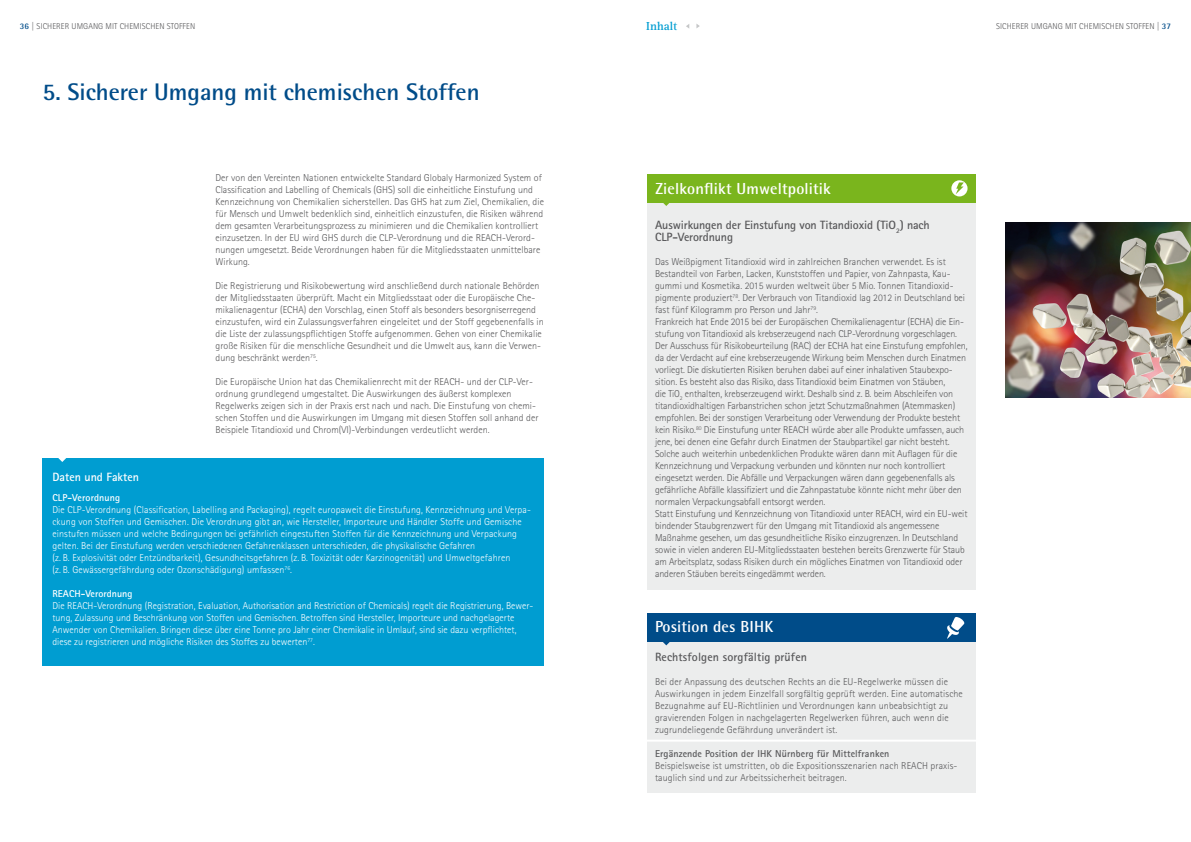
<style>
.page{position:relative;width:1191px;height:842px;background:#fff}
.page>*{position:absolute;margin:0;border:0;box-sizing:border-box;transform-origin:0 0}
.t1{font:700 24px "AT Rotis Semi Sans";color:#004c89}
.t2{font:700 16px "Agfa Rotis Semisans";letter-spacing:.01em;color:#fff}
.t3{font:700 12px/12px "AT Rotis Sans Serif";letter-spacing:-.01em;color:#58585a}
.t4{font:700 12px "AT Rotis Sans Serif";letter-spacing:.01em;color:#58585a}
.t5{font:700 12px "AT Rotis Sans Serif";color:#fff}
.t6{font:700 12px "Agfa Rotis Serif";color:#009dd1}
.t7{font:300 10px/12px "AT Rotis Sans Serif";color:#58585a}
.t8{font:300 10px/12px "AT Rotis Sans Serif";letter-spacing:.01em;color:#fff}
.t9{font:700 10px "AT Rotis Sans Serif";letter-spacing:.01em;color:#58585a}
.t10{font:700 10px "AT Rotis Sans Serif";color:#fff}
.t11{font:300 8.5px "AT Rotis Sans Serif";letter-spacing:.01em;color:#58585a}
.s1{font-family:"Agfa Rotis Semisans";font-weight:700;color:#004c89}
</style>
<div class="page">
<div style="left:43px;top:458px;width:501px;height:208px;background:#009dd1"></div>
<div style="left:646px;top:189px;width:329px;height:400px;background:#eceded"></div>
<div style="left:646px;top:174px;width:329px;height:28px;background:#7ab51d"></div>
<img style="left:1005px;top:222px;width:186px;height:175px">
<div style="left:646px;top:633px;width:329px;height:160px;background:#eceded"></div>
<div style="left:646px;top:613px;width:329px;height:28px;background:#004c89"></div>
<svg style="left:947px;top:617px;width:17px;height:22px"></svg>
<svg style="left:951px;top:180px;width:16px;height:16px"></svg>
<svg style="left:955px;top:182px;width:8px;height:12px"></svg>
<hr style="left:639px;top:740px;width:353px;height:2px;background:#fff">
<svg style="left:58px;top:458px;width:8px;height:4px"></svg>
<svg style="left:662px;top:202px;width:8px;height:4px"></svg>
<svg style="left:662px;top:641px;width:8px;height:4px"></svg>
<svg style="left:696px;top:24px;width:4px;height:4px"></svg>
<p class="t6" style="left:646px;top:19px;width:32px">Inhalt</p>
<p class="t11" style="left:20px;top:21px;width:177px"><span class="s1">36</span> | SICHERER UMGANG MIT CHEMISCHEN STOFFEN</p>
<p class="t11" style="left:996px;top:21px;width:176px">SICHERER UMGANG MIT CHEMISCHEN STOFFEN | <span class="s1">37</span></p>
<h1 class="t1" style="left:43px;top:77px;width:438px">5. Sicherer Umgang mit chemischen Stoffen</h1>
<p class="t5" style="left:52px;top:470px;width:88px">Daten und Fakten</p>
<p class="t7" style="left:215px;top:172px;width:330px">Der von den Vereinten Nationen entwickelte Standard Globaly Harmonized System of Classification and Labelling of Chemicals (GHS) soll die einheitliche Einstufung und Kennzeichnung von Chemikalien sicherstellen. Das GHS hat zum Ziel, Chemikalien, die für Mensch und Umwelt bedenklich sind, einheitlich einzustufen, die Risiken während dem gesamten Verarbeitungsprozess zu minimieren und die Chemikalien kontrolliert einzusetzen. In der EU wird GHS durch die CLP-Verordnung und die REACH-Verord&shy;nungen umgesetzt. Beide Verordnungen haben für die Mitgliedsstaaten unmittelbare Wirkung.</p>
<p class="t7" style="left:215px;top:280px;width:330px">Die Registrierung und Risikobewertung wird anschließend durch nationale Behörden der Mitgliedsstaaten überprüft. Macht ein Mitgliedsstaat oder die Europäische Che&shy;mikalienagentur (ECHA) den Vorschlag, einen Stoff als besonders besorgniserregend einzustufen, wird ein Zulassungsverfahren eingeleitet und der Stoff gegebenenfalls in die Liste der zulassungspflichtigen Stoffe aufgenommen. Gehen von einer Chemikalie große Risiken für die menschliche Gesundheit und die Umwelt aus, kann die Verwen&shy;dung beschränkt werden<sup>75</sup>.</p>
<p class="t7" style="left:215px;top:376px;width:324px">Die Europäische Union hat das Chemikalienrecht mit der REACH- und der CLP-Ver&shy;ordnung grundlegend umgestaltet. Die Auswirkungen des äußerst komplexen Regelwerks zeigen sich in der Praxis erst nach und nach. Die Einstufung von chemi&shy;schen Stoffen und die Auswirkungen im Umgang mit diesen Stoffen soll anhand der Beispiele Titandioxid und Chrom(VI)-Verbindungen verdeutlicht werden.</p>
<p class="t10" style="left:52px;top:491px;width:69px">CLP-Verordnung</p>
<p class="t8" style="left:52px;top:504px;width:480px">Die CLP-Verordnung (Classification, Labelling and Packaging), regelt europaweit die Einstufung, Kennzeichnung und Verpa&shy;ckung von Stoffen und Gemischen. Die Verordnung gibt an, wie Hersteller, Importeure und Händler Stoffe und Gemische einstufen müssen und welche Bedingungen bei gefährlich eingestuften Stoffen für die Kennzeichnung und Verpackung gelten. Bei der Einstufung werden verschiedenen Gefahrenklassen unterschieden, die physikalische Gefahren<br>(z. B. Explosivität oder Entzündbarkeit), Gesundheitsgefahren (z. B. Toxizität oder Karzinogenität) und Umweltgefahren<br>(z. B. Gewässergefährdung oder Ozonschädigung) umfassen<sup>76</sup>.</p>
<p class="t10" style="left:52px;top:587px;width:81px">REACH-Verordnung</p>
<p class="t8" style="left:52px;top:600px;width:482px">Die REACH-Verordnung (Registration, Evaluation, Authorisation and Restriction of Chemicals) regelt die Registrierung, Bewer&shy;tung, Zulassung und Beschränkung von Stoffen und Gemischen. Betroffen sind Hersteller, Importeure und nachgelagerte Anwender von Chemikalien. Bringen diese über eine Tonne pro Jahr einer Chemikalie in Umlauf, sind sie dazu verpflichtet, diese zu registrieren und mögliche Risiken des Stoffes zu bewerten<sup>77</sup>.</p>
<h2 class="t2" style="left:655px;top:179px;width:177px">Zielkonflikt Umweltpolitik</h2>
<p class="t3" style="left:655px;top:219px;width:276px">Auswirkungen der Einstufung von Titandioxid (TiO<sub>2</sub>) nach<br>CLP-Verordnung</p>
<p class="t7" style="left:655px;top:256px;width:314px">Das Weißpigment Titandioxid wird in zahlreichen Branchen verwendet. Es ist Bestandteil von Farben, Lacken, Kunststoffen und Papier, von Zahnpasta, Kau&shy;gummi und Kosmetika. 2015 wurden weltweit über 5 Mio. Tonnen Titandioxid&shy;pigmente produziert<sup>78</sup>. Der Verbrauch von Titandioxid lag 2012 in Deutschland bei fast fünf Kilogramm pro Person und Jahr<sup>79</sup>.<br>Frankreich hat Ende 2015 bei der Europäischen Chemikalienagentur (ECHA) die Ein&shy;stufung von Titandioxid als krebserzeugend nach CLP-Verordnung vorgeschlagen.<br>Der Ausschuss für Risikobeurteilung (RAC) der ECHA hat eine Einstufung empfohlen, da der Verdacht auf eine krebserzeugende Wirkung beim Menschen durch Einatmen vorliegt. Die diskutierten Risiken beruhen dabei auf einer inhalativen Staubexpo&shy;sition. Es besteht also das Risiko, dass Titandioxid beim Einatmen von Stäuben,<br>die TiO<sub>2</sub> enthalten, krebserzeugend wirkt. Deshalb sind z. B. beim Abschleifen von titandioxidhaltigen Farbanstrichen schon jetzt Schutzmaßnahmen (Atemmasken) empfohlen. Bei der sonstigen Verarbeitung oder Verwendung der Produkte besteht kein Risiko.<sup>80</sup> Die Einstufung unter REACH würde aber alle Produkte umfassen, auch jene, bei denen eine Gefahr durch Einatmen der Staubpartikel gar nicht besteht.<br>Solche auch weiterhin unbedenklichen Produkte wären dann mit Auflagen für die Kennzeichnung und Verpackung verbunden und könnten nur noch kontrolliert eingesetzt werden. Die Abfälle und Verpackungen wären dann gegebenenfalls als gefährliche Abfälle klassifiziert und die Zahnpastatube könnte nicht mehr über den normalen Verpackungsabfall entsorgt werden.<br>Statt Einstufung und Kennzeichnung von Titandioxid unter REACH, wird ein EU-weit bindender Staubgrenzwert für den Umgang mit Titandioxid als angemessene Maßnahme gesehen, um das gesundheitliche Risiko einzugrenzen. In Deutschland sowie in vielen anderen EU-Mitgliedsstaaten bestehen bereits Grenzwerte für Staub am Arbeitsplatz, sodass Risiken durch ein mögliches Einatmen von Titandioxid oder anderen Stäuben bereits eingedämmt werden.</p>
<h2 class="t2" style="left:655px;top:617px;width:120px">Position des BIHK</h2>
<p class="t4" style="left:655px;top:649px;width:153px">Rechtsfolgen sorgfältig prüfen</p>
<p class="t7" style="left:655px;top:676px;width:309px">Bei der Anpassung des deutschen Rechts an die EU-Regelwerke müssen die Auswirkungen in jedem Einzelfall sorgfältig geprüft werden. Eine automatische Bezugnahme auf EU-Richtlinien und Verordnungen kann unbeabsichtigt zu gravierenden Folgen in nachgelagerten Regelwerken führen, auch wenn die zugrundeliegende Gefährdung unverändert ist.</p>
<p class="t9" style="left:655px;top:747px;width:236px">Ergänzende Position der IHK Nürnberg für Mittelfranken</p>
<p class="t7" style="left:655px;top:760px;width:304px">Beispielsweise ist umstritten, ob die Expositionsszenarien nach REACH praxis&shy;tauglich sind und zur Arbeitssicherheit beitragen.</p>
</div>
